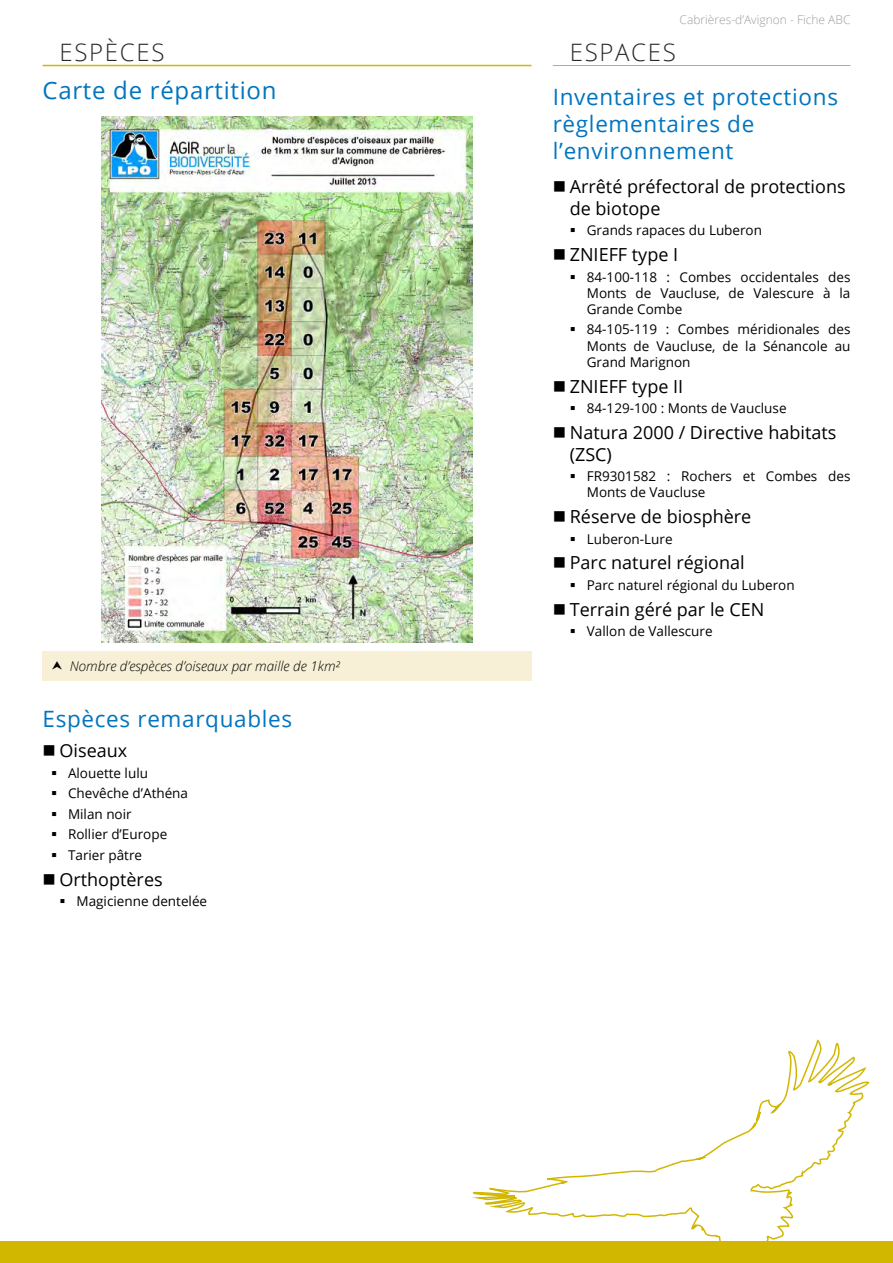
<style>
.page{position:relative;width:893px;height:1263px;background:#fff}
.page>*{position:absolute;margin:0;border:0;box-sizing:border-box;transform-origin:0 0}
.t1{font:24px "Open Sans";letter-spacing:.03em;color:#0075bf}
.t2{font:300 24px "Open Sans";letter-spacing:.07em;color:#282827}
.t3{font:22.5px/27px "Open Sans";letter-spacing:.03em;color:#0075bf}
.t4{font:18px/21.6px "Open Sans";color:#000}
.t5{font:13.5px/16.2px "Open Sans";color:#000}
.t6{font:italic 300 13.5px "Open Sans";color:#000}
.t7{font:300 12px "Open Sans";color:#9d9d9c}
</style>
<div class="page">
<svg style="left:459px;top:1039px;width:410px;height:203px"></svg>
<svg style="left:765px;top:1103px;width:16px;height:15px"></svg>
<hr style="left:43px;top:65px;width:488px;height:1px;background:#d2b700">
<div style="left:0;top:1242px;width:893px;height:21px;background:#d2b700"></div>
<hr style="left:553px;top:65px;width:297px;height:1px;background:#d2b700">
<div style="left:43px;top:651px;width:488px;height:29px;background:#f7f0d6"></div>
<img style="left:101px;top:117px;width:372px;height:525px">
<h1 class="t2" style="left:60px;top:36px;width:106px">ESPÈCES</h1>
<h1 class="t1" style="left:43px;top:74px;width:235px">Carte de répartition</h1>
<p class="t6" style="left:70px;top:657px;width:271px">Nombre d’espèces d’oiseaux par maille de 1km²</p>
<h2 class="t3" style="left:43px;top:705px;width:251px">Espèces remarquables</h2>
<h3 class="t4" style="left:60px;top:740px;width:69px">Oiseaux</h3>
<p class="t5" style="left:68px;top:762px;width:122px;line-height:20.4px">Alouette lulu<br>Chevêche d’Athéna<br>Milan noir<br>Rollier d’Europe<br>Tarier pâtre</p>
<h3 class="t4" style="left:60px;top:868px;width:105px">Orthoptères</h3>
<p class="t5" style="left:77px;top:893px;width:132px">Magicienne dentelée</p>
<p class="t7" style="left:680px;top:11px;width:172px">Cabrières-d’Avignon - Fiche ABC</p>
<h1 class="t2" style="left:570px;top:36px;width:108px">ESPACES</h1>
<h2 class="t3" style="left:553px;top:83px;width:287px">Inventaires et protections règlementaires de l’environnement</h2>
<h3 class="t4" style="left:570px;top:175px;width:277px">Arrêté préfectoral de protections de biotope</h3>
<p class="t5" style="left:587px;top:222px;width:177px">Grands rapaces du Luberon</p>
<h3 class="t4" style="left:570px;top:243px;width:110px">ZNIEFF type I</h3>
<p class="t5" style="left:587px;top:268px;width:265px;text-align:justify">84-100-118 : Combes occidentales des Monts de Vaucluse, de Valescure à la Grande Combe</p>
<p class="t5" style="left:587px;top:321px;width:265px;text-align:justify">84-105-119 : Combes méridionales des Monts de Vaucluse, de la Sénancole au Grand Marignon</p>
<h3 class="t4" style="left:570px;top:375px;width:115px">ZNIEFF type II</h3>
<p class="t5" style="left:587px;top:400px;width:201px">84-129-100 : Monts de Vaucluse</p>
<h3 class="t4" style="left:570px;top:421px;width:268px">Natura 2000 / Directive habitats (ZSC)</h3>
<p class="t5" style="left:587px;top:468px;width:265px">FR9301582 : Rochers et Combes des<br>Monts de Vaucluse</p>
<h3 class="t4" style="left:570px;top:505px;width:183px">Réserve de biosphère</h3>
<p class="t5" style="left:587px;top:530px;width:87px">Luberon-Lure</p>
<h3 class="t4" style="left:570px;top:552px;width:176px">Parc naturel régional</h3>
<p class="t5" style="left:587px;top:577px;width:209px">Parc naturel régional du Luberon</p>
<h3 class="t4" style="left:570px;top:598px;width:196px">Terrain géré par le CEN</h3>
<p class="t5" style="left:587px;top:623px;width:127px">Vallon de Vallescure</p>
</div>
